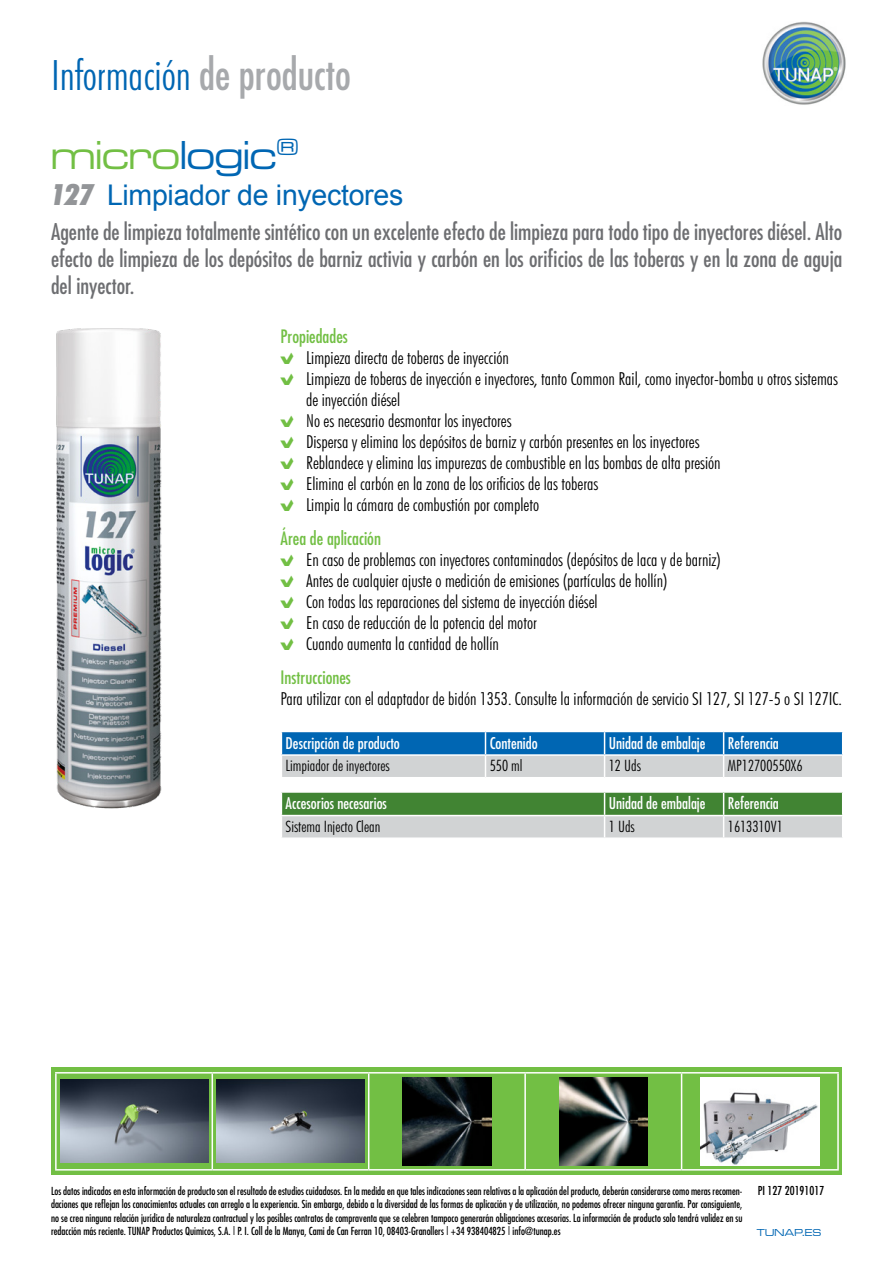
<style>
.page{position:relative;width:893px;height:1263px;background:#fff}
.page>*{position:absolute;margin:0;border:0;box-sizing:border-box;transform-origin:0 0}
.t1{font:300 condensed 42px "Futura BT";color:#0066b3}
.t2{font:42px "Microgramma D Medi Exte";color:#72bf44}
.t3{font:28.5px "Arial";letter-spacing:-.01em;color:#0066b3}
.t4{font:condensed 22.5px/27px "Futura";color:#6d6e71;text-align:justify}
.t5{font:300 condensed 18px/21px "Futura BT";color:#000}
.t6{font:condensed 18px "Futura";color:#72bf44}
.t7{font:condensed 15.75px "Futura";color:#fff}
.t8{font:300 condensed 15.75px "Futura BT";color:#000}
.t9{font:condensed 12px "Futura";color:#000}
.t10{font:condensed 10.8px/13.5px "Futura";color:#000;text-align:justify}
.t11{font:10.5px "Microgramma D Medi Exte";letter-spacing:.035em;color:#0066b3}
.s1{font-family:"Futura";font-weight:400;color:#a7a9ac}
.s2{color:#0066b3}
.s3{font-family:"Futura BT";font-weight:900;font-style:italic;font-stretch:condensed;font-size:29.25px;color:#939598}
.s4{font-family:"Wuerth Num";font-weight:400;font-stretch:normal;color:#72bf44}
</style>
<div class="page">
<img style="left:762px;top:21px;width:84px;height:84px">
<div style="left:51px;top:1068px;width:790px;height:107px;background:#72bf44"></div>
<hr style="left:55px;top:1072px;width:157px;height:1px;background:#fff">
<hr style="left:55px;top:1073px;width:2px;height:96px;background:#fff">
<hr style="left:55px;top:1169px;width:157px;height:1px;background:#fff">
<hr style="left:212px;top:1072px;width:157px;height:1px;background:#fff">
<hr style="left:212px;top:1073px;width:1px;height:96px;background:#fff">
<hr style="left:212px;top:1169px;width:157px;height:1px;background:#fff">
<hr style="left:369px;top:1072px;width:156px;height:1px;background:#fff">
<hr style="left:368px;top:1073px;width:1px;height:96px;background:#fff">
<hr style="left:369px;top:1169px;width:156px;height:1px;background:#fff">
<hr style="left:525px;top:1072px;width:157px;height:1px;background:#fff">
<hr style="left:524px;top:1073px;width:2px;height:96px;background:#fff">
<hr style="left:525px;top:1169px;width:157px;height:1px;background:#fff">
<hr style="left:682px;top:1072px;width:157px;height:1px;background:#fff">
<hr style="left:681px;top:1073px;width:1px;height:96px;background:#fff">
<hr style="left:837px;top:1073px;width:2px;height:96px;background:#fff">
<hr style="left:682px;top:1169px;width:157px;height:1px;background:#fff">
<img style="left:60px;top:1080px;width:148px;height:83px">
<img style="left:217px;top:1080px;width:147px;height:83px">
<img style="left:403px;top:1077px;width:88px;height:88px">
<img style="left:559px;top:1077px;width:89px;height:88px">
<img style="left:700px;top:1077px;width:119px;height:88px">
<img style="left:56px;top:328px;width:106px;height:481px">
<svg style="left:281px;top:731px;width:562px;height:46px;background:#71a2c7"></svg>
<svg style="left:281px;top:792px;width:562px;height:46px;background:#8fb089"></svg>
<hr style="left:724px;top:837px;width:119px;height:2px;background:#fff">
<h1 class="t1" style="left:51px;top:49px;width:301px">Información <span class="s1">de producto</span></h1>
<h1 class="t2" style="left:51px;top:129px;width:249px">micro<span class="s2">logic</span><sup>®</sup></h1>
<h2 class="t3" style="left:51px;top:175px;width:354px"><span class="s3">127</span> Limpiador de inyectores</h2>
<p class="t4" style="left:51px;top:218px;width:793px">Agente de limpieza totalmente sintético con un excelente efecto de limpieza para todo tipo de inyectores diésel. Alto efecto de limpieza de los depósitos de barniz activia y carbón en los orificios de las toberas y en la zona de aguja del inyector.</p>
<p class="t6" style="left:281px;top:325px;width:69px">Propiedades</p>
<p class="t5" style="left:281px;top:347px;width:230px"><span class="s4">B</span> Limpieza directa de toberas de inyección</p>
<p class="t5" style="left:281px;top:368px;width:559px"><span class="s4">B</span> Limpieza de toberas de inyección e inyectores, tanto Common Rail, como inyector-bomba u otros sistemas</p>
<p class="t5" style="left:306px;top:389px;width:96px">de inyección diésel</p>
<p class="t5" style="left:281px;top:410px;width:232px"><span class="s4">B</span> No es necesario desmontar los inyectores</p>
<p class="t5" style="left:281px;top:431px;width:420px"><span class="s4">B</span> Dispersa y elimina los depósitos de barniz y carbón presentes en los inyectores</p>
<p class="t5" style="left:281px;top:452px;width:441px"><span class="s4">B</span> Reblandece y elimina las impurezas de combustible en las bombas de alta presión</p>
<p class="t5" style="left:281px;top:473px;width:319px"><span class="s4">B</span> Elimina el carbón en la zona de los orificios de las toberas</p>
<p class="t5" style="left:281px;top:494px;width:260px"><span class="s4">B</span> Limpia la cámara de combustión por completo</p>
<p class="t6" style="left:281px;top:527px;width:102px">Área de aplicación</p>
<p class="t5" style="left:281px;top:549px;width:442px"><span class="s4">B</span> En caso de problemas con inyectores contaminados (depósitos de laca y de barniz)<br><span class="s4">B</span> Antes de cualquier ajuste o medición de emisiones (partículas de hollín)<br><span class="s4">B</span> Con todas las reparaciones del sistema de inyección diésel<br><span class="s4">B</span> En caso de reducción de la potencia del motor<br><span class="s4">B</span> Cuando aumenta la cantidad de hollín</p>
<p class="t6" style="left:281px;top:666px;width:72px">Instrucciones</p>
<p class="t5" style="left:281px;top:688px;width:563px">Para utilizar con el adaptador de bidón 1353. Consulte la información de servicio SI 127, SI 127-5 o SI 127IC.</p>
<p class="t7" style="left:286px;top:733px;width:116px">Descripción de producto</p>
<p class="t7" style="left:490px;top:733px;width:49px">Contenido</p>
<p class="t7" style="left:609px;top:733px;width:98px">Unidad de embalaje</p>
<p class="t7" style="left:728px;top:733px;width:53px">Referencia</p>
<p class="t8" style="left:286px;top:756px;width:105px">Limpiador de inyectores</p>
<p class="t8" style="left:490px;top:756px;width:34px">550 ml</p>
<p class="t8" style="left:609px;top:756px;width:34px">12 Uds</p>
<p class="t8" style="left:728px;top:756px;width:76px">MP12700550X6</p>
<p class="t7" style="left:286px;top:793px;width:103px">Accesorios necesarios</p>
<p class="t7" style="left:609px;top:793px;width:98px">Unidad de embalaje</p>
<p class="t7" style="left:728px;top:793px;width:53px">Referencia</p>
<p class="t8" style="left:286px;top:817px;width:96px">Sistema Injecto Clean</p>
<p class="t8" style="left:609px;top:817px;width:27px">1 Uds</p>
<p class="t8" style="left:728px;top:817px;width:56px">1613310V1</p>
<p class="t10" style="left:51px;top:1184px;width:693px">Los datos indicados en esta información de producto son el resultado de estudios cuidadosos. En la medida en que tales indicaciones sean relativas a la aplicación del producto, deberán considerarse como meras recomen&shy;daciones que reflejan los conocimientos actuales con arreglo a la experiencia. Sin embargo, debido a la diversidad de las formas de aplicación y de utilización, no podemos ofrecer ninguna garantía. Por consiguiente, no se crea ninguna relación jurídica de naturaleza contractual y los posibles contratos de compraventa que se celebren tampoco generarán obligaciones accesorias. La información de producto solo tendrá validez en su redacción más reciente. TUNAP Productos Quimicos, S.A. | P. I. Coll de la Manya, Cami de Can Ferran 10, 08403-Granollers | +34 938404825 | info@tunap.es</p>
<p class="t9" style="left:758px;top:1183px;width:68px">PI 127 20191017</p>
<p class="t11" style="left:757px;top:1226px;width:66px">TUNAP.ES</p>
</div>
